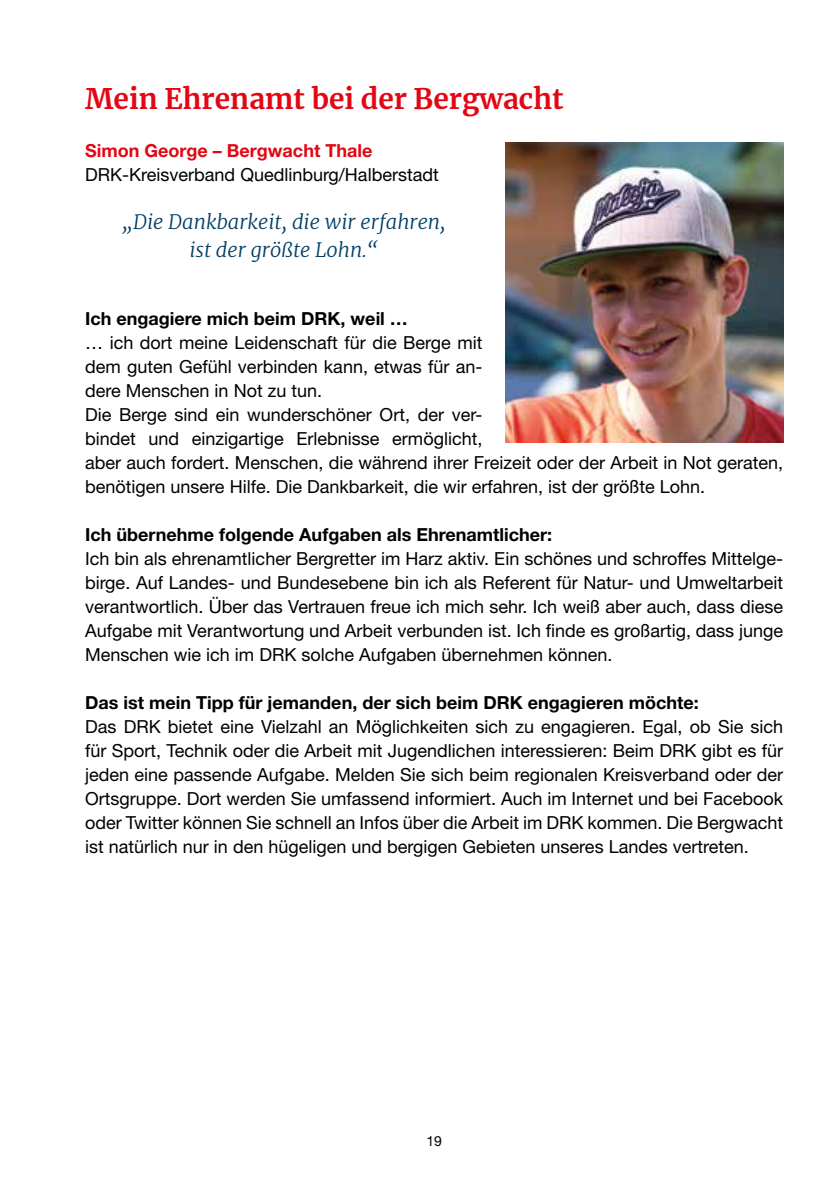
<style>
.page{position:relative;width:840px;height:1191px;background:#fff}
.page>*{position:absolute;margin:0;border:0;box-sizing:border-box;transform-origin:0 0}
.t1{font:700 28px "Merriweather";color:#e30613}
.t2{font:italic 300 20px/28px "Merriweather";color:#003e66;text-align:center}
.t3{font:18px/24px "Helvetica Neue LT Pro";color:#000;text-align:justify}
.t4{font:700 18px "Helvetica Neue LT Pro";color:#000}
.t5{font:700 18px "Helvetica Neue LT Pro";color:#e30613}
.t6{font:14px "Helvetica Neue LT Pro";color:#000}
</style>
<div class="page">
<img style="left:505px;top:142px;width:277px;height:301px">
<h1 class="t1" style="left:85px;top:79px;width:479px">Mein Ehrenamt bei der Bergwacht</h1>
<p class="t5" style="left:85px;top:140px;width:288px">Simon George – Bergwacht Thale</p>
<p class="t3" style="left:85px;top:162px;width:355px">DRK-Kreisverband Quedlinburg/Halberstadt</p>
<p class="t2" style="left:122px;top:207px;width:325px">„Die Dankbarkeit, die wir erfahren, ist der größte Lohn.“</p>
<p class="t4" style="left:85px;top:308px;width:324px">Ich engagiere mich beim DRK, weil …</p>
<p class="t3" style="left:85px;top:330px;width:699px;text-align:left">… ich dort meine Leidenschaft für die Berge mit<br>dem guten Gefühl verbinden kann, etwas für an-<br>dere Menschen in Not zu tun.<br>Die Berge sind ein wunderschöner Ort, der ver-<br>bindet und einzigartige Erlebnisse ermöglicht,<br>aber auch fordert. Menschen, die während ihrer Freizeit oder der Arbeit in Not geraten, benötigen unsere Hilfe. Die Dankbarkeit, die wir erfahren, ist der größte Lohn.</p>
<p class="t4" style="left:85px;top:523px;width:468px">Ich übernehme folgende Aufgaben als Ehrenamtlicher:</p>
<p class="t3" style="left:85px;top:546px;width:699px">Ich bin als ehrenamtlicher Bergretter im Harz aktiv. Ein schönes und schroffes Mittelge&shy;birge. Auf Landes- und Bundesebene bin ich als Referent für Natur- und Umweltarbeit verantwortlich. Über das Vertrauen freue ich mich sehr. Ich weiß aber auch, dass diese Aufgabe mit Verantwortung und Arbeit verbunden ist. Ich finde es großartig, dass junge Menschen wie ich im DRK solche Aufgaben übernehmen können.</p>
<p class="t4" style="left:85px;top:691px;width:615px">Das ist mein Tipp für jemanden, der sich beim DRK engagieren möchte:</p>
<p class="t3" style="left:85px;top:714px;width:699px">Das DRK bietet eine Vielzahl an Möglichkeiten sich zu engagieren. Egal, ob Sie sich für Sport, Technik oder die Arbeit mit Jugendlichen interessieren: Beim DRK gibt es für jeden eine passende Aufgabe. Melden Sie sich beim regionalen Kreisverband oder der Ortsgruppe. Dort werden Sie umfassend informiert. Auch im Internet und bei Facebook oder Twitter können Sie schnell an Infos über die Arbeit im DRK kommen. Die Bergwacht ist natürlich nur in den hügeligen und bergigen Gebieten unseres Landes vertreten.</p>
<p class="t6" style="left:426px;top:1132px;width:17px">19</p>
</div>
